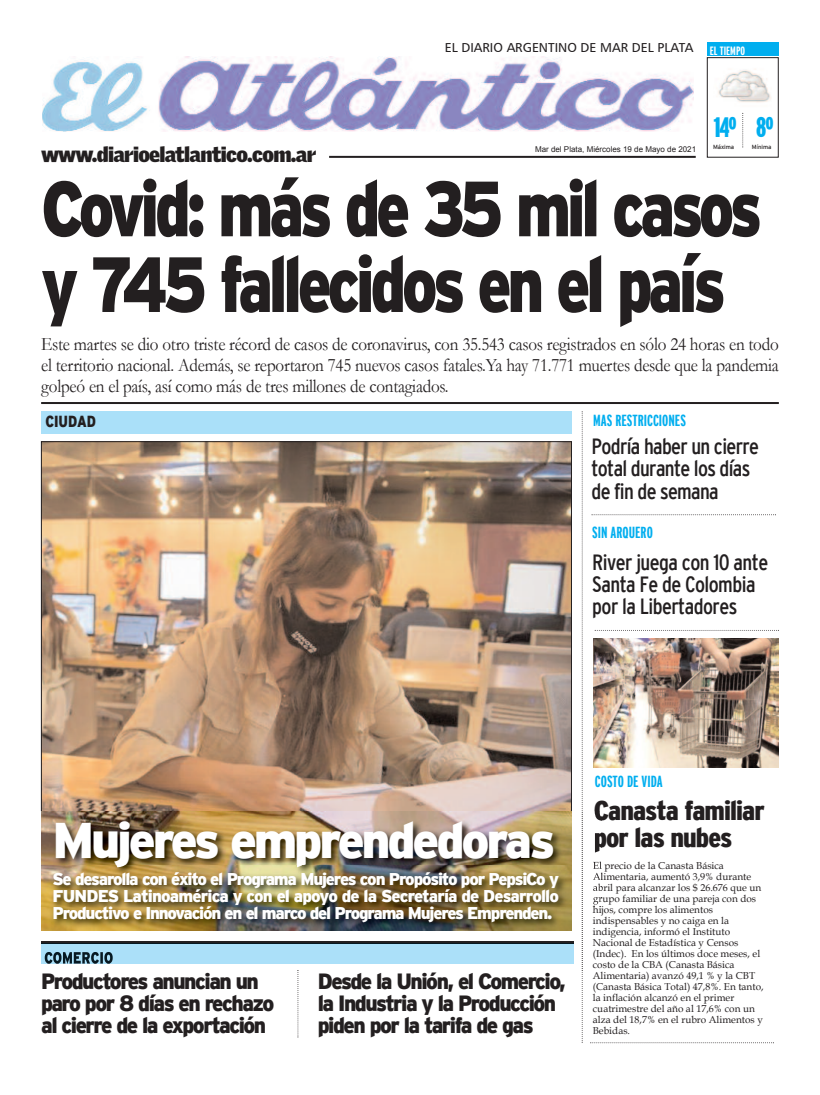
<style>
.page{position:relative;width:820px;height:1095px;background:#fff}
.page>*{position:absolute;margin:0;border:0;box-sizing:border-box;transform-origin:0 0}
.t1{font:900 78px/75.7px "Interstate";letter-spacing:-.07em;color:#231f20;scale:.81 1}
.t2{font:900 50px "Interstate";letter-spacing:-.065em;color:#fff}
.t3{font:900 extra-condensed 28px "Interstate";color:#00aeef}
.t4{font:900 condensed 27px/27px "Interstate";letter-spacing:-.035em;color:#231f20;scale:1.07 1}
.t5{font:900 22px/22px "Interstate";letter-spacing:-.07em;color:#231f20;scale:.95 1}
.t6{font:condensed 22px/22px "Interstate";letter-spacing:-.025em;color:#231f20}
.t7{font:900 21px "Griffith Gothic";letter-spacing:-.03em;color:#231f20}
.t8{font:19px/21px "Garamond";letter-spacing:-.015em;color:#231f20;text-align:justify;scale:.9 1}
.t9{font:900 17px/17px "Interstate";letter-spacing:-.07em;color:#fff;text-align:justify}
.t10{font:700 extra-condensed 16px "Interstate";color:#00aeef}
.t11{font:900 16px "Interstate";color:#231f20;scale:.8 1}
.t12{font:13px "Humanist 777 BT Roman B";color:#231f20}
.t13{font:700 extra-condensed 12px "Interstate";color:#fff}
.t14{font:10px/11px "Book Antiqua";color:#231f20}
.t15{font:8px "Arial";color:#231f20}
.t16{font:6px "Interstate";letter-spacing:-.005em;color:#231f20}
</style>
<div class="page">
<img style="left:43px;top:443px;width:526px;height:368px">
<hr style="left:41px;top:402px;width:737px;height:2px;background:#231f20">
<div style="left:41px;top:410px;width:530px;height:23px;background:#aae0f9"></div>
<svg style="left:591px;top:514px;width:184px;height:1px"></svg>
<img style="left:593px;top:638px;width:185px;height:128px">
<img style="left:41px;top:811px;width:531px;height:54px">
<svg style="left:594px;top:811px;width:7px;height:9px"></svg>
<img style="left:595px;top:833px;width:6px;height:19px">
<svg style="left:593px;top:861px;width:8px;height:29px"></svg>
<svg style="left:593px;top:897px;width:8px;height:9px"></svg>
<img style="left:42px;top:56px;width:651px;height:75px">
<hr style="left:329px;top:156px;width:366px;height:2px;background:#231f20">
<div style="left:706px;top:57px;width:72px;height:100px;border:1px solid #231f20"></div>
<div style="left:706px;top:43px;width:72px;height:13px;background:#00aeef"></div>
<svg style="left:742px;top:113px;width:1px;height:34px"></svg>
<img style="left:718px;top:69px;width:53px;height:34px">
<img style="left:41px;top:865px;width:542px;height:106px">
<img style="left:41px;top:941px;width:532px;height:22px">
<img style="left:41px;top:906px;width:530px;height:24px">
<img style="left:45px;top:951px;width:58px;height:12px">
<img style="left:47px;top:963px;width:56px;height:1px">
<svg style="left:581px;top:411px;width:1px;height:630px"></svg>
<img style="left:116px;top:865px;width:102px;height:2px">
<svg style="left:297px;top:969px;width:1px;height:68px"></svg>
<h3 class="t12" style="left:444px;top:40px;width:250px">EL DIARIO ARGENTINO DE MAR DEL PLATA</h3>
<p class="t13" style="left:709px;top:44px;width:37px">EL TIEMPO</p>
<h3 class="t3" style="left:713px;top:111px;width:62px">14º 8º</h3>
<h3 class="t7" style="left:41px;top:143px;width:276px">www.diarioelatlantico.com.ar</h3>
<p class="t16" style="left:712px;top:143px;width:23px">Máxima</p>
<p class="t16" style="left:751px;top:143px;width:21px">Mínima</p>
<p class="t15" style="left:535px;top:145px;width:162px">Mar del Plata, Miércoles 19 de Mayo de 2021</p>
<h1 class="t1" style="left:41px;top:170px;width:891px">Covid: más de 35 mil casos y 745 fallecidos en el país</h1>
<p class="t8" style="left:41px;top:334px;width:820px">Este martes se dio otro triste récord de casos de coronavirus, con 35.543 casos registrados en sólo 24 horas en todo el territorio nacional. Además, se reportaron 745 nuevos casos fatales.Ya hay 71.771 muertes desde que la pandemia golpeó en el país, así como más de tres millones de contagiados.</p>
<h3 class="t11" style="left:45px;top:412px;width:65px">CIUDAD</h3>
<h3 class="t10" style="left:593px;top:411px;width:94px">MAS RESTRICCIONES</h3>
<h3 class="t6" style="left:591px;top:435px;width:169px">Podría haber un cierre total durante los días de fin de semana</h3>
<h3 class="t10" style="left:592px;top:523px;width:62px">SIN ARQUERO</h3>
<h3 class="t6" style="left:592px;top:550px;width:177px">River juega con 10 ante<br>Santa Fe de Colombia por la Libertadores</h3>
<h2 class="t2" style="left:52px;top:811px;width:504px">Mujeres emprendedoras</h2>
<h3 class="t9" style="left:52px;top:869px;width:508px">Se desarolla con éxito el Programa Mujeres con Propósito por PepsiCo y FUNDES Latinoamérica y con el apoyo de la Secretaría de Desarrollo Productivo e Innovación en el marco del Programa Mujeres Emprenden.</h3>
<h3 class="t5" style="left:41px;top:969px;width:247px">Productores anuncian un paro por 8 días en rechazo al cierre de la exportación</h3>
<h3 class="t5" style="left:318px;top:969px;width:262px">Desde la Unión, el Comercio, la Industria y la Producción piden por la tarifa de gas</h3>
<h3 class="t10" style="left:594px;top:772px;width:69px">COSTO dE vIdA</h3>
<h3 class="t4" style="left:593px;top:797px;width:161px">Canasta familiar por las nubes</h3>
<p class="t14" style="left:592px;top:859px;width:172px">El precio de la Canasta Básica<br>Alimentaria, aumentó 3,9% durante abril para alcanzar los $ 26.676 que un grupo familiar de una pareja con dos hijos, compre los alimentos indispensables y no caiga en la indigencia, informó el Instituto<br>Nacional de Estadística y Censos (Indec). En los últimos doce meses, el costo de la CBA (Canasta Básica<br>Alimentaria) avanzó 49,1 % y la CBT (Canasta Básica Total) 47,8%. En tanto, la inflación alcanzó en el primer cuatrimestre del año al 17,6% con un alza del 18,7% en el rubro Alimentos y<br>Bebidas.</p>
</div>
